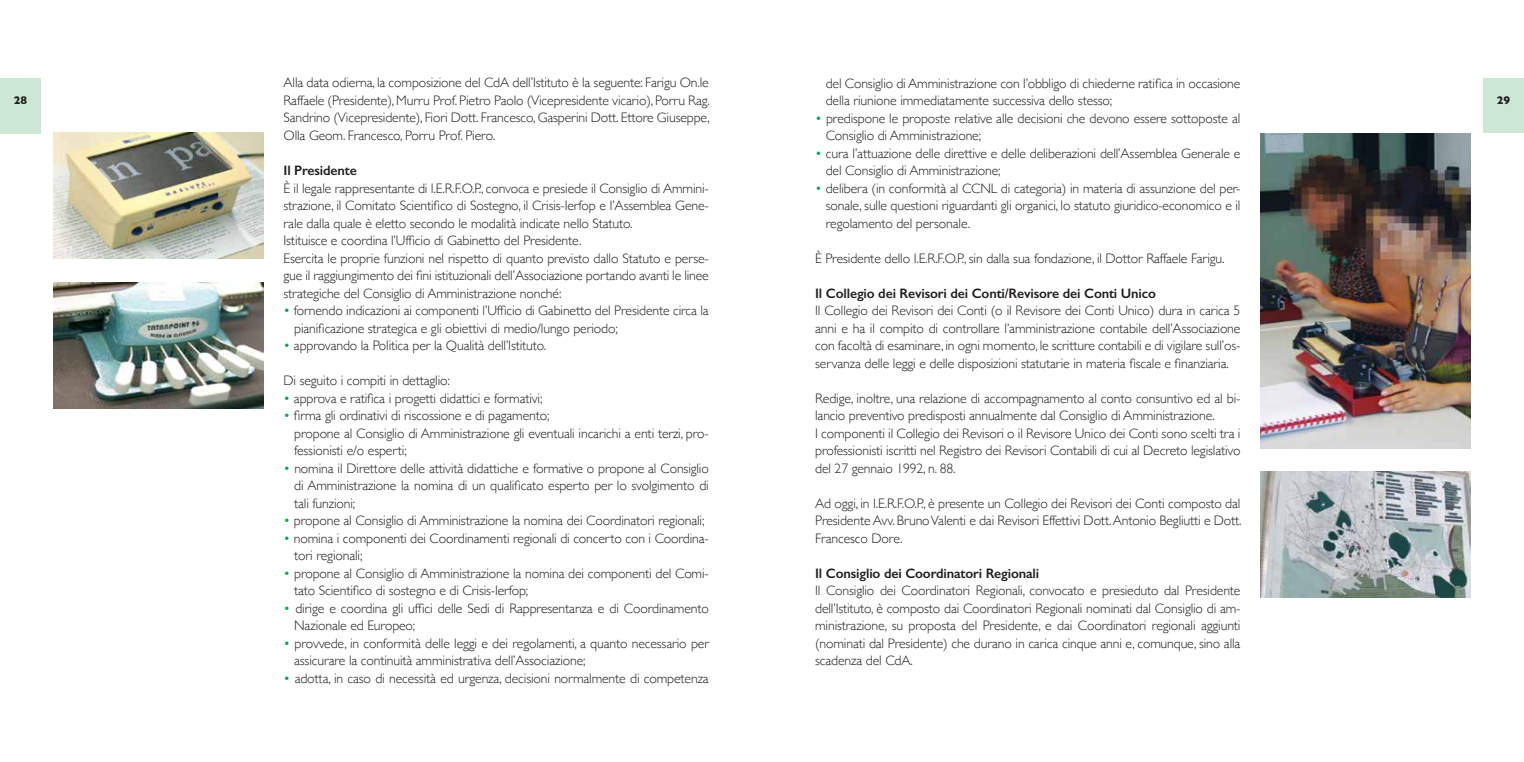
<style>
.page{position:relative;width:1524px;height:762px;background:#fff}
.page>*{position:absolute;margin:0;border:0;box-sizing:border-box;transform-origin:0 0}
.t1{font:300 13.75px/17.5px "Gill Sans";letter-spacing:-.01em;color:#231f20}
.t2{font:600 13.75px "Gill Sans";letter-spacing:-.01em;color:#231f20}
.t3{font:700 11.25px "Gill Sans";color:#231f20}
.s1{color:#00a651}
</style>
<div class="page">
<div style="left:1483px;top:78px;width:41px;height:55px;background:#cce7d3"></div>
<div style="left:0;top:78px;width:41px;height:56px;background:#cce7d3"></div>
<img style="left:1260px;top:471px;width:210px;height:126px">
<img style="left:1260px;top:134px;width:210px;height:314px">
<img style="left:53px;top:133px;width:210px;height:126px">
<img style="left:53px;top:283px;width:210px;height:126px">
<p class="t1" style="left:283px;top:74px;width:428px;text-align:justify">Alla data odierna, la composizione del CdA dell’Istituto è la seguente: Farigu On.le Raffaele (Presidente), Murru Prof. Pietro Paolo (Vicepresidente vicario), Porru Rag.<br>Sandrino (Vicepresidente), Fiori Dott. Francesco, Gasperini Dott. Ettore Giuseppe, Olla Geom. Francesco, Porru Prof. Piero.</p>
<p class="t2" style="left:283px;top:162px;width:75px">Il Presidente</p>
<p class="t1" style="left:283px;top:179px;width:427px">È il legale rappresentante di I.E.R.F.O.P., convoca e presiede il Consiglio di Ammini&shy;strazione, il Comitato Scientifico di Sostegno, il Crisis-Ierfop e l’Assemblea Gene&shy;rale dalla quale è eletto secondo le modalità indicate nello Statuto.<br>Istituisce e coordina l’Ufficio di Gabinetto del Presidente.<br>Esercita le proprie funzioni nel rispetto di quanto previsto dallo Statuto e perse&shy;gue il raggiungimento dei fini istituzionali dell’Associazione portando avanti le linee strategiche del Consiglio di Amministrazione nonché:</p>
<p class="t1" style="left:294px;top:301px;width:416px;text-indent:-11px"><span class="s1">•</span> fornendo indicazioni ai componenti l’Ufficio di Gabinetto del Presidente circa la pianificazione strategica e gli obiettivi di medio/lungo periodo;</p>
<p class="t1" style="left:283px;top:336px;width:264px"><span class="s1">•</span> approvando la Politica per la Qualità dell’Istituto.</p>
<p class="t1" style="left:283px;top:371px;width:168px">Di seguito i compiti in dettaglio:</p>
<p class="t1" style="left:283px;top:389px;width:260px"><span class="s1">•</span> approva e ratifica i progetti didattici e formativi;</p>
<p class="t1" style="left:294px;top:406px;width:416px;text-indent:-11px"><span class="s1">•</span> firma gli ordinativi di riscossione e di pagamento;<br>propone al Consiglio di Amministrazione gli eventuali incarichi a enti terzi, pro&shy;fessionisti e/o esperti;</p>
<p class="t1" style="left:294px;top:459px;width:416px;text-align:justify;text-indent:-11px"><span class="s1">•</span> nomina il Direttore delle attività didattiche e formative o propone al Consiglio di Amministrazione la nomina di un qualificato esperto per lo svolgimento di tali funzioni;</p>
<p class="t1" style="left:283px;top:511px;width:422px"><span class="s1">•</span> propone al Consiglio di Amministrazione la nomina dei Coordinatori regionali;</p>
<p class="t1" style="left:294px;top:529px;width:416px;text-indent:-11px"><span class="s1">•</span> nomina i componenti dei Coordinamenti regionali di concerto con i Coordina&shy;tori regionali;</p>
<p class="t1" style="left:294px;top:564px;width:416px;text-indent:-11px"><span class="s1">•</span> propone al Consiglio di Amministrazione la nomina dei componenti del Comi&shy;tato Scientifico di sostegno e di Crisis-Ierfop;</p>
<p class="t1" style="left:294px;top:599px;width:416px;text-indent:-11px"><span class="s1">•</span> dirige e coordina gli uffici delle Sedi di Rappresentanza e di Coordinamento<br>Nazionale ed Europeo;</p>
<p class="t1" style="left:294px;top:634px;width:416px;text-indent:-11px"><span class="s1">•</span> provvede, in conformità delle leggi e dei regolamenti, a quanto necessario per assicurare la continuità amministrativa dell’Associazione;</p>
<p class="t1" style="left:283px;top:669px;width:427px"><span class="s1">•</span> adotta, in caso di necessità ed urgenza, decisioni normalmente di competenza</p>
<p class="t1" style="left:826px;top:74px;width:416px">del Consiglio di Amministrazione con l’obbligo di chiederne ratifica in occasione della riunione immediatamente successiva dello stesso;</p>
<p class="t1" style="left:826px;top:109px;width:416px;text-indent:-11px"><span class="s1">•</span> predispone le proposte relative alle decisioni che devono essere sottoposte al<br>Consiglio di Amministrazione;</p>
<p class="t1" style="left:826px;top:144px;width:416px;text-indent:-11px"><span class="s1">•</span> cura l’attuazione delle direttive e delle deliberazioni dell’Assemblea Generale e del Consiglio di Amministrazione;</p>
<p class="t1" style="left:826px;top:179px;width:416px;text-align:justify;text-indent:-11px"><span class="s1">•</span> delibera (in conformità al CCNL di categoria) in materia di assunzione del per&shy;sonale, sulle questioni riguardanti gli organici, lo statuto giuridico-economico e il regolamento del personale.</p>
<p class="t1" style="left:815px;top:249px;width:411px">È Presidente dello I.E.R.F.O.P., sin dalla sua fondazione, il Dottor Raffaele Farigu.</p>
<p class="t2" style="left:815px;top:285px;width:342px">Il Collegio dei Revisori dei Conti/Revisore dei Conti Unico</p>
<p class="t1" style="left:815px;top:301px;width:427px;text-align:justify">Il Collegio dei Revisori dei Conti (o il Revisore dei Conti Unico) dura in carica 5 anni e ha il compito di controllare l’amministrazione contabile dell’Associazione con facoltà di esaminare, in ogni momento, le scritture contabili e di vigilare sull’os&shy;servanza delle leggi e delle disposizioni statutarie in materia fiscale e finanziaria.</p>
<p class="t1" style="left:815px;top:389px;width:427px">Redige, inoltre, una relazione di accompagnamento al conto consuntivo ed al bi&shy;lancio preventivo predisposti annualmente dal Consiglio di Amministrazione.<br>I componenti il Collegio dei Revisori o il Revisore Unico dei Conti sono scelti tra i professionisti iscritti nel Registro dei Revisori Contabili di cui al Decreto legislativo del 27 gennaio 1992, n. 88.</p>
<p class="t1" style="left:815px;top:494px;width:428px;text-align:justify">Ad oggi, in I.E.R.F.O.P., è presente un Collegio dei Revisori dei Conti composto dal Presidente Avv. Bruno Valenti e dai Revisori Effettivi Dott. Antonio Begliutti e Dott.<br>Francesco Dore.</p>
<p class="t2" style="left:815px;top:565px;width:226px">Il Consiglio dei Coordinatori Regionali</p>
<p class="t1" style="left:815px;top:581px;width:427px;text-align:justify">Il Consiglio dei Coordinatori Regionali, convocato e presieduto dal Presidente dell’Istituto, è composto dai Coordinatori Regionali nominati dal Consiglio di am&shy;ministrazione, su proposta del Presidente, e dai Coordinatori regionali aggiunti (nominati dal Presidente) che durano in carica cinque anni e, comunque, sino alla scadenza del CdA.</p>
<p class="t3" style="left:14px;top:91px;width:15px">28</p>
<p class="t3" style="left:1496px;top:91px;width:15px">29</p>
</div>
